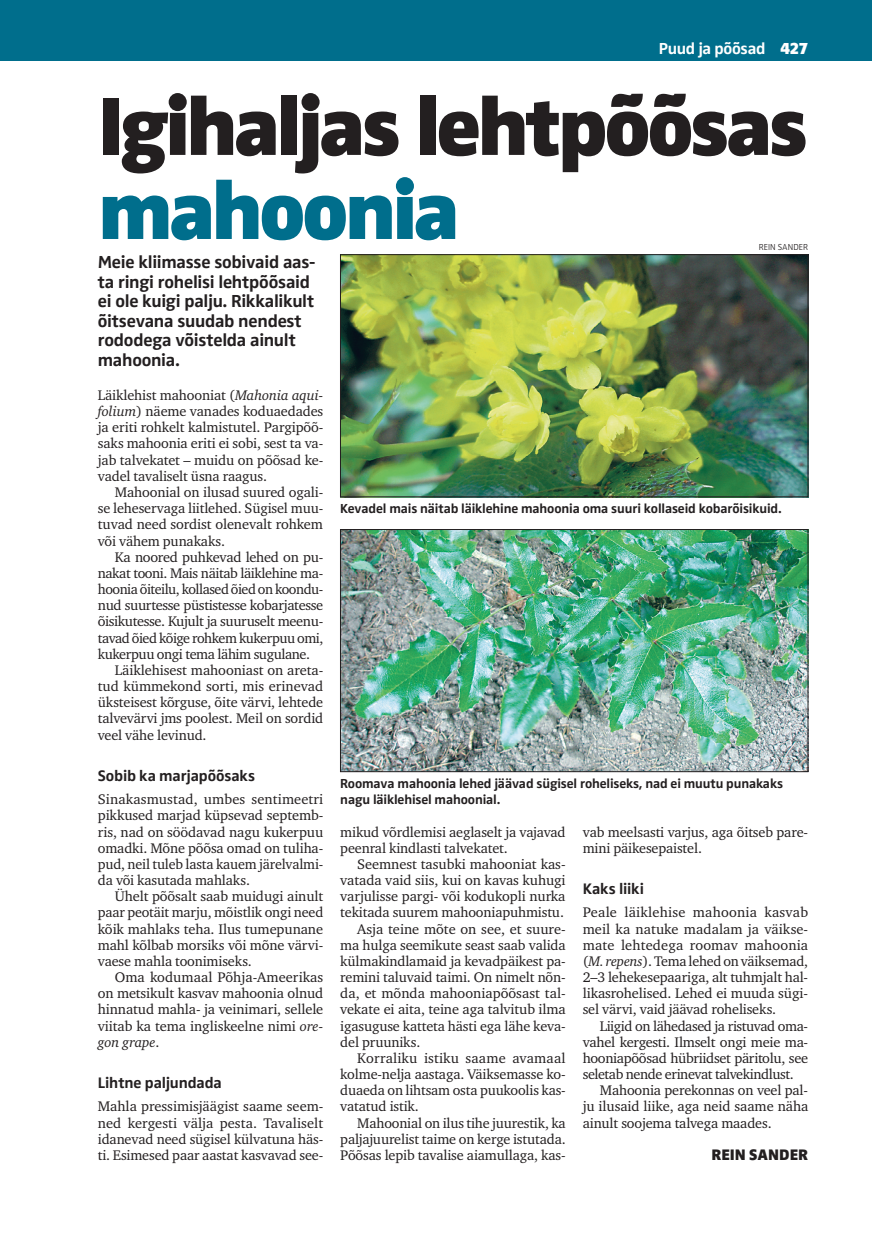
<style>
.page{position:relative;width:872px;height:1234px;background:#fff}
.page>*{position:absolute;margin:0;border:0;box-sizing:border-box;transform-origin:0 0}
.t1{font:900 84px "Zwo Pro";letter-spacing:-.045em;color:#231f20}
.t2{font:900 84px "Zwo Pro";letter-spacing:-.05em;color:#006e8c}
.t3{font:700 18px/19.5px "Zwo Pro";letter-spacing:-.015em;color:#231f20}
.t4{font:700 16.5px "Zwo Pro";letter-spacing:-.02em;color:#fff}
.t5{font:700 15.75px "Zwo Pro";letter-spacing:-.01em;color:#231f20}
.t6{font:900 15.75px "Zwo Pro";color:#231f20}
.t7{font:14.25px/16.2px "Charter ITC";letter-spacing:-.01em;color:#231f20;text-align:justify}
.t8{font:14.25px "Charter ITC";letter-spacing:-.03em;color:#231f20}
.t9{font:14.25px "Charter ITC";letter-spacing:.01em;color:#231f20}
.t10{font:700 13.5px/16.2px "Zwo Pro";letter-spacing:-.01em;color:#231f20}
.t11{font:300 9px "Zwo Pro";color:#231f20}
.s1{font-weight:900}
.s2{font-style:italic}
</style>
<div class="page">
<div style="left:0;top:0;width:872px;height:60px;background:#006e8c"></div>
<img style="left:342px;top:256px;width:464px;height:239px">
<div style="left:340px;top:254px;width:468px;height:243px;border:1px solid #231f20"></div>
<img style="left:342px;top:531px;width:464px;height:238px">
<div style="left:340px;top:529px;width:468px;height:242px;border:1px solid #231f20"></div>
<p class="t4" style="left:659px;top:39px;width:151px">Puud ja põõsad <span class="s1">427</span></p>
<h1 class="t1" style="left:98px;top:76px;width:712px">Igihaljas lehtpõõsas</h1>
<h1 class="t2" style="left:98px;top:160px;width:363px">mahoonia</h1>
<p class="t3" style="left:98px;top:253px;width:219px">Meie kliimasse sobivaid aas&shy;ta ringi rohelisi lehtpõõsaid ei ole kuigi palju. Rikkalikult õitsevana suudab nendest rododega võistelda ainult mahoonia.</p>
<p class="t7" style="left:98px;top:387px;width:227px">Läiklehist mahooniat (<span class="s2">Mahonia aqui&shy;folium</span>) näeme vanades koduaedades ja eriti rohkelt kalmistutel. Pargipõõ&shy;saks mahoonia eriti ei sobi, sest ta va&shy;jab talvekatet – muidu on põõsad ke&shy;vadel tavaliselt üsna raagus.</p>
<p class="t7" style="left:98px;top:484px;width:227px;text-indent:17px">Mahoonial on ilusad suured ogali&shy;se leheservaga liitlehed. Sügisel muu&shy;tuvad need sordist olenevalt rohkem või vähem punakaks.</p>
<p class="t7" style="left:115px;top:548px;width:210px">Ka noored puhkevad lehed on pu-</p>
<p class="t8" style="left:98px;top:564px;width:227px">nakat tooni. Mais näitab läiklehine ma-</p>
<p class="t8" style="left:98px;top:580px;width:227px">hoonia õiteilu, kollased õied on koondu-</p>
<p class="t7" style="left:98px;top:597px;width:227px">nud suurtesse püstistesse kobarjatesse</p>
<p class="t8" style="left:98px;top:612px;width:227px">õisikutesse. Kujult ja suuruselt meenu-</p>
<p class="t8" style="left:98px;top:628px;width:227px">tavad õied kõige rohkem kukerpuu omi,</p>
<p class="t8" style="left:98px;top:644px;width:214px">kukerpuu ongi tema lähim sugulane.</p>
<p class="t7" style="left:115px;top:661px;width:210px">Läiklehisest mahooniast on areta-</p>
<p class="t7" style="left:98px;top:678px;width:227px">tud kümmekond sorti, mis erinevad</p>
<p class="t7" style="left:98px;top:694px;width:227px">üksteisest kõrguse, õite värvi, lehtede</p>
<p class="t7" style="left:98px;top:710px;width:227px">talvevärvi jms poolest. Meil on sordid</p>
<p class="t7" style="left:98px;top:726px;width:110px">veel vähe levinud.</p>
<p class="t5" style="left:98px;top:766px;width:159px">Sobib ka marjapõõsaks</p>
<p class="t7" style="left:98px;top:791px;width:227px">Sinakasmustad, umbes sentimeetri pikkused marjad küpsevad septemb&shy;ris, nad on söödavad nagu kukerpuu omadki. Mõne põõsa omad on tuliha&shy;pud, neil tuleb lasta kauem järelvalmi&shy;da või kasutada mahlaks.</p>
<p class="t7" style="left:98px;top:888px;width:227px;text-indent:17px">Ühelt põõsalt saab muidugi ainult paar peotäit marju, mõistlik ongi need kõik mahlaks teha. Ilus tumepunane mahl kõlbab morsiks või mõne värvi&shy;vaese mahla toonimiseks.</p>
<p class="t7" style="left:98px;top:968px;width:227px;text-indent:17px">Oma kodumaal Põhja-Ameerikas on metsikult kasvav mahoonia olnud hinnatud mahla- ja veinimari, sellele viitab ka tema ingliskeelne nimi <span class="s2">ore&shy;gon grape</span>.</p>
<p class="t5" style="left:98px;top:1073px;width:125px">Lihtne paljundada</p>
<p class="t7" style="left:98px;top:1098px;width:227px">Mahla pressimisjäägist saame seem&shy;ned kergesti välja pesta. Tavaliselt idanevad need sügisel külvatuna häs&shy;ti. Esimesed paar aastat kasvavad see-</p>
<p class="t11" style="left:759px;top:241px;width:51px">REIN SANDER</p>
<p class="t10" style="left:340px;top:500px;width:443px">Kevadel mais näitab läiklehine mahoonia oma suuri kollaseid kobarõisikuid.</p>
<p class="t10" style="left:340px;top:775px;width:444px">Roomava mahoonia lehed jäävad sügisel roheliseks, nad ei muutu punakaks nagu läiklehisel mahoonial.</p>
<p class="t7" style="left:340px;top:823px;width:227px">mikud võrdlemisi aeglaselt ja vajavad peenral kindlasti talvekatet.</p>
<p class="t7" style="left:357px;top:855px;width:210px">Seemnest tasubki mahooniat kas-</p>
<p class="t7" style="left:340px;top:871px;width:227px">vatada vaid siis, kui on kavas kuhugi</p>
<p class="t7" style="left:340px;top:888px;width:227px">varjulisse pargi- või kodukopli nurka</p>
<p class="t7" style="left:340px;top:904px;width:225px">tekitada suurem mahooniapuhmistu.</p>
<p class="t7" style="left:357px;top:920px;width:210px">Asja teine mõte on see, et suure-</p>
<p class="t7" style="left:340px;top:936px;width:227px">ma hulga seemikute seast saab valida</p>
<p class="t7" style="left:340px;top:952px;width:227px">külmakindlamaid ja kevadpäikest pa-</p>
<p class="t7" style="left:340px;top:968px;width:227px">remini taluvaid taimi. On nimelt nõn-</p>
<p class="t7" style="left:340px;top:985px;width:227px">da, et mõnda mahooniapõõsast tal-</p>
<p class="t7" style="left:340px;top:1001px;width:227px">vekate ei aita, teine aga talvitub ilma</p>
<p class="t7" style="left:340px;top:1017px;width:227px">igasuguse katteta hästi ega lähe keva-</p>
<p class="t7" style="left:340px;top:1033px;width:82px">del pruuniks.</p>
<p class="t9" style="left:357px;top:1048px;width:210px">Korraliku istiku saame avamaal</p>
<p class="t7" style="left:340px;top:1065px;width:227px">kolme-nelja aastaga. Väiksemasse ko-</p>
<p class="t7" style="left:340px;top:1081px;width:227px">duaeda on lihtsam osta puukoolis kas-</p>
<p class="t7" style="left:340px;top:1098px;width:80px">vatatud istik.</p>
<p class="t7" style="left:357px;top:1114px;width:210px">Mahoonial on ilus tihe juurestik, ka</p>
<p class="t7" style="left:340px;top:1130px;width:227px">paljajuurelist taime on kerge istutada.</p>
<p class="t7" style="left:340px;top:1146px;width:227px">Põõsas lepib tavalise aiamullaga, kas-</p>
<p class="t7" style="left:583px;top:823px;width:227px">vab meelsasti varjus, aga õitseb pare&shy;mini päikesepaistel.</p>
<p class="t5" style="left:583px;top:879px;width:63px">Kaks liiki</p>
<p class="t7" style="left:583px;top:904px;width:227px">Peale läiklehise mahoonia kasvab meil ka natuke madalam ja väikse&shy;mate lehtedega roomav mahoonia (<span class="s2">M. repens</span>). Tema lehed on väiksemad, 2–3 lehekesepaariga, alt tuhmjalt hal&shy;likasrohelised. Lehed ei muuda sügi&shy;sel värvi, vaid jäävad roheliseks.</p>
<p class="t7" style="left:583px;top:1017px;width:227px;text-indent:17px">Liigid on lähedased ja ristuvad oma&shy;vahel kergesti. Ilmselt ongi meie ma&shy;hooniapõõsad hübriidset päritolu, see seletab nende erinevat talvekindlust.</p>
<p class="t7" style="left:583px;top:1081px;width:227px;text-indent:17px">Mahoonia perekonnas on veel pal&shy;ju ilusaid liike, aga neid saame näha ainult soojema talvega maades.</p>
<p class="t6" style="left:711px;top:1144px;width:98px">REIN SANDER</p>
</div>
